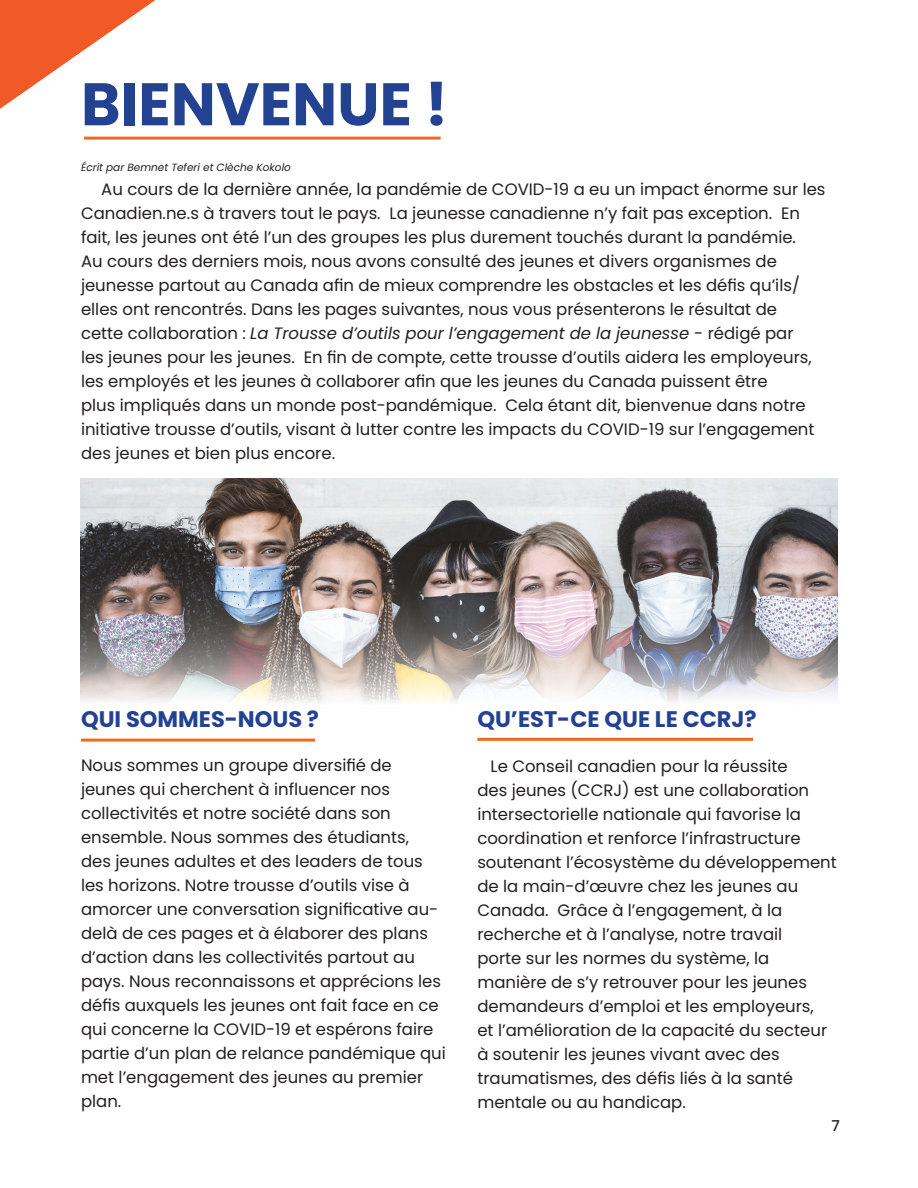
<style>
.page{position:relative;width:918px;height:1188px;background:#fff}
.page>*{position:absolute;margin:0;border:0;box-sizing:border-box;transform-origin:0 0}
.t1{font:700 60px "Poppins";color:#234292}
.t2{font:700 22.5px "Poppins";color:#234292}
.t3{font:16.5px/24px "Poppins";color:#231f20}
.t4{font:500 15px "Poppins";color:#231f20}
.t5{font:italic 10.5px "Poppins";color:#231f20}
.s1{font-style:italic}
</style>
<div class="page">
<img style="left:80px;top:478px;width:758px;height:224px">
<hr style="left:81px;top:739px;width:234px;height:3px;background:#f06921">
<hr style="left:477px;top:738px;width:276px;height:3px;background:#f06921">
<hr style="left:84px;top:137px;width:357px;height:3px;background:#f06921">
<svg style="left:0;top:0;width:155px;height:109px"></svg>
<h1 class="t1" style="left:81px;top:70px;width:369px">BIENVENUE !</h1>
<p class="t5" style="left:81px;top:161px;width:212px">Écrit par Bemnet Teferi et Clèche Kokolo</p>
<p class="t3" style="left:81px;top:177px;width:746px;text-indent:20px">Au cours de la dernière année, la pandémie de COVID-19 a eu un impact énorme sur les Canadien.ne.s à travers tout le pays. La jeunesse canadienne n’y fait pas exception. En fait, les jeunes ont été l’un des groupes les plus durement touchés durant la pandémie.<br>Au cours des derniers mois, nous avons consulté des jeunes et divers organismes de jeunesse partout au Canada afin de mieux comprendre les obstacles et les défis qu’ils/ elles ont rencontrés. Dans les pages suivantes, nous vous présenterons le résultat de<br>cette collaboration : <span class="s1">La Trousse d’outils pour l’engagement de la jeunesse</span> - rédigé par<br>les jeunes pour les jeunes. En fin de compte, cette trousse d’outils aidera les employeurs, les employés et les jeunes à collaborer afin que les jeunes du Canada puissent être<br>plus impliqués dans un monde post-pandémique. Cela étant dit, bienvenue dans notre initiative trousse d’outils, visant à lutter contre les impacts du COVID-19 sur l’engagement des jeunes et bien plus encore.</p>
<h2 class="t2" style="left:81px;top:707px;width:240px">QUI SOMMES-NOUS ?</h2>
<h2 class="t2" style="left:477px;top:706px;width:281px">QU’EST-CE QUE LE CCRJ?</h2>
<p class="t3" style="left:81px;top:754px;width:366px">Nous sommes un groupe diversifié de jeunes qui cherchent à influencer nos collectivités et notre société dans son ensemble. Nous sommes des étudiants,<br>des jeunes adultes et des leaders de tous les horizons. Notre trousse d’outils vise à amorcer une conversation significative au&shy;delà de ces pages et à élaborer des plans d’action dans les collectivités partout au pays. Nous reconnaissons et apprécions les défis auxquels les jeunes ont fait face en ce qui concerne la COVID-19 et espérons faire partie d’un plan de relance pandémique qui met l’engagement des jeunes au premier plan.</p>
<p class="t3" style="left:477px;top:754px;width:361px;text-indent:13px">Le Conseil canadien pour la réussite<br>des jeunes (CCRJ) est une collaboration intersectorielle nationale qui favorise la coordination et renforce l’infrastructure soutenant l’écosystème du développement de la main-d’œuvre chez les jeunes au Canada. Grâce à l’engagement, à la recherche et à l’analyse, notre travail<br>porte sur les normes du système, la manière de s’y retrouver pour les jeunes demandeurs d’emploi et les employeurs,<br>et l’amélioration de la capacité du secteur à soutenir les jeunes vivant avec des traumatismes, des défis liés à la santé mentale ou au handicap.</p>
<p class="t4" style="left:831px;top:1117px;width:10px">7</p>
</div>
